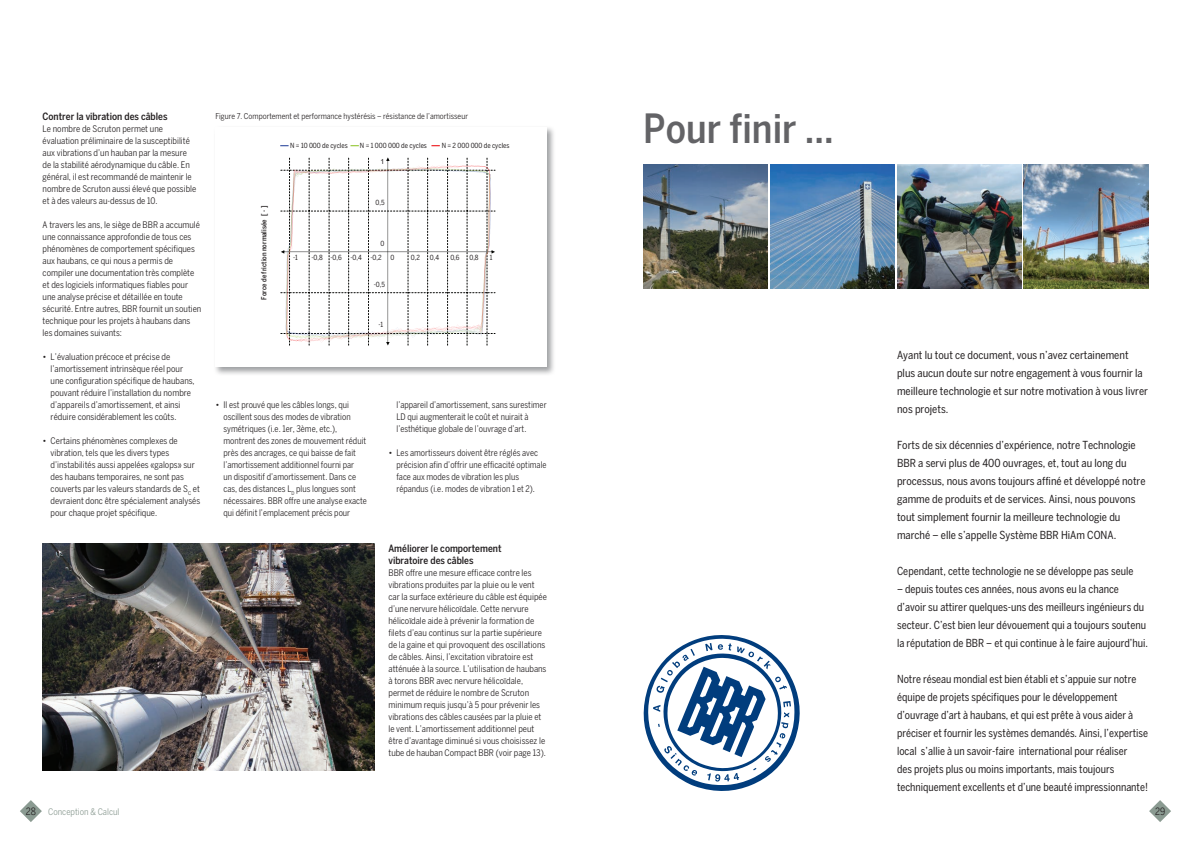
<style>
.page{position:relative;width:1191px;height:842px;background:#fff}
.page>*{position:absolute;margin:0;border:0;box-sizing:border-box;transform-origin:0 0}
.t1{font:500 condensed 40px "Benton Sans";color:#636366}
.t2{font:condensed 11px/18px "Benton Sans";color:#231f20}
.t3{font:condensed 11px/18px "Benton Sans";color:#231f20;scale:.96 1}
.t4{font:500 condensed 10px/12px "Benton Sans";color:#231f20}
.t5{font:condensed 10px "Benton Sans";color:#231f20}
.t6{font:condensed 9px/12px "Benton Sans";color:#231f20}
.t7{font:condensed 9px "Benton Sans";color:#8b9b92}
.t8{font:condensed 8px "Benton Sans";color:#231f20}
.t9{font:condensed 7px "Benton Sans";color:#231f20}
.t10{font:500 condensed 7px "Benton Sans";color:#231f20}
.t11{font:7px "Arial";color:#231f20}
.s1{font-size:10px;color:#231f20}
</style>
<div class="page">
<img style="left:43px;top:544px;width:331px;height:226px">
<img style="left:1024px;top:164px;width:124px;height:124px">
<img style="left:897px;top:164px;width:124px;height:124px">
<img style="left:643px;top:164px;width:124px;height:124px">
<img style="left:770px;top:164px;width:124px;height:124px">
<svg style="left:643px;top:635px;width:156px;height:156px"></svg>
<div style="left:213px;top:126px;width:343px;height:250px;background:#808285;opacity:.75"></div>
<div style="left:215px;top:128px;width:332px;height:239px;background:#fff"></div>
<svg style="left:281px;top:157px;width:214px;height:189px"></svg>
<svg style="left:20px;top:800px;width:22px;height:22px"></svg>
<svg style="left:1149px;top:800px;width:22px;height:22px"></svg>
<p class="t4" style="left:43px;top:110px;width:126px">Contrer la vibration des câbles</p>
<p class="t6" style="left:43px;top:123px;width:155px">Le nombre de Scruton permet une évaluation préliminaire de la susceptibilité aux vibrations d’un hauban par la mesure de la stabilité aérodynamique du câble. En général, il est recommandé de maintenir le nombre de Scruton aussi élevé que possible et à des valeurs au-dessus de 10.</p>
<p class="t6" style="left:43px;top:219px;width:160px">A travers les ans, le siège de BBR a accumulé une connaissance approfondie de tous ces phénomènes de comportement spécifiques aux haubans, ce qui nous a permis de compiler une documentation très complète et des logiciels informatiques fiables pour une analyse précise et détaillée en toute sécurité. Entre autres, BBR fournit un soutien technique pour les projets à haubans dans les domaines suivants:</p>
<p class="t6" style="left:51px;top:351px;width:146px;text-indent:-8px">• L’évaluation précoce et précise de l’amortissement intrinsèque réel pour une configuration spécifique de haubans, pouvant réduire l’installation du nombre d’appareils d’amortissement, et ainsi réduire considérablement les coûts.</p>
<p class="t6" style="left:51px;top:435px;width:151px;text-indent:-8px">• Certains phénomènes complexes de vibration, tels que les divers types d’instabilités aussi appelées «galops» sur des haubans temporaires, ne sont pas couverts par les valeurs standards de S<sub>C</sub> et devraient donc être spécialement analysés pour chaque projet spécifique.</p>
<p class="t8" style="left:215px;top:112px;width:254px">Figure 7. Comportement et performance hystérésis – résistance de l’amortisseur</p>
<p class="t9" style="left:290px;top:141px;width:59px">N = 10 000 de cycles</p>
<p class="t9" style="left:360px;top:141px;width:69px">N = 1 000 000 de cycles</p>
<p class="t9" style="left:442px;top:141px;width:69px">N = 2 000 000 de cycles</p>
<p class="t10" style="left:260px;top:300px;width:96px;rotate:-90deg">Force de friction normalisée [ - ]</p>
<p class="t11" style="left:380px;top:157px;width:5px">1</p>
<p class="t9" style="left:375px;top:198px;width:11px">0,5</p>
<p class="t9" style="left:380px;top:239px;width:5px">0</p>
<p class="t9" style="left:293px;top:253px;width:6px">-1</p>
<p class="t9" style="left:311px;top:253px;width:84px">-0,8 -0,6 -0,4 -0,2 0</p>
<p class="t9" style="left:411px;top:253px;width:11px">0,2</p>
<p class="t9" style="left:430px;top:253px;width:11px">0,4</p>
<p class="t9" style="left:450px;top:253px;width:11px">0,6</p>
<p class="t9" style="left:469px;top:253px;width:11px">0,8</p>
<p class="t9" style="left:490px;top:253px;width:4px">1</p>
<p class="t9" style="left:374px;top:280px;width:13px">-0,5</p>
<p class="t9" style="left:378px;top:321px;width:6px">-1</p>
<p class="t6" style="left:223px;top:399px;width:145px;text-indent:-8px">• Il est prouvé que les câbles longs, qui oscillent sous des modes de vibration symétriques (i.e. 1er, 3ème, etc.), montrent des zones de mouvement réduit près des ancrages, ce qui baisse de fait l’amortissement additionnel fourni par<br>un dispositif d’amortissement. Dans ce cas, des distances L<sub>D</sub> plus longues sont nécessaires. BBR offre une analyse exacte qui définit l’emplacement précis pour</p>
<p class="t6" style="left:396px;top:399px;width:152px">l’appareil d’amortissement, sans surestimer<br>LD qui augmenterait le coût et nuirait à l’esthétique globale de l’ouvrage d’art.</p>
<p class="t6" style="left:396px;top:447px;width:152px;text-indent:-8px">• Les amortisseurs doivent être réglés avec précision afin d’offrir une efficacité optimale face aux modes de vibration les plus répandus (i.e. modes de vibration 1 et 2).</p>
<p class="t4" style="left:388px;top:542px;width:114px">Améliorer le comportement vibratoire des câbles</p>
<p class="t6" style="left:388px;top:567px;width:160px">BBR offre une mesure efficace contre les vibrations produites par la pluie ou le vent car la surface extérieure du câble est équipée d’une nervure hélicoïdale. Cette nervure hélicoïdale aide à prévenir la formation de filets d’eau continus sur la partie supérieure de la gaine et qui provoquent des oscillations de câbles. Ainsi, l’excitation vibratoire est atténuée à la source. L’utilisation de haubans à torons BBR avec nervure hélicoïdale, permet de réduire le nombre de Scruton minimum requis jusqu’à 5 pour prévenir les vibrations des câbles causées par la pluie et le vent. L’amortissement additionnel peut être d’avantage diminué si vous choisissez le tube de hauban Compact BBR (voir page 13).</p>
<h1 class="t1" style="left:643px;top:105px;width:192px">Pour finir …</h1>
<p class="t2" style="left:897px;top:346px;width:252px">Ayant lu tout ce document, vous n’avez certainement plus aucun doute sur notre engagement à vous fournir la meilleure technologie et sur notre motivation à vous livrer nos projets.</p>
<p class="t2" style="left:897px;top:436px;width:250px">Forts de six décennies d’expérience, notre Technologie BBR a servi plus de 400 ouvrages, et, tout au long du processus, nous avons toujours affiné et développé notre gamme de produits et de services. Ainsi, nous pouvons tout simplement fournir la meilleure technologie du marché – elle s’appelle Système BBR HiAm CONA.</p>
<p class="t2" style="left:897px;top:562px;width:238px">Cependant, cette technologie ne se développe pas seule</p>
<p class="t2" style="left:897px;top:580px;width:252px">– depuis toutes ces années, nous avons eu la chance d’avoir su attirer quelques-uns des meilleurs ingénieurs du secteur. C’est bien leur dévouement qui a toujours soutenu la réputation de BBR – et qui continue à le faire aujourd’hui.</p>
<p class="t3" style="left:897px;top:670px;width:263px">Notre réseau mondial est bien établi et s’appuie sur notre équipe de projets spécifiques pour le développement d’ouvrage d’art à haubans, et qui est prête à vous aider à préciser et fournir les systèmes demandés. Ainsi, l’expertise local s’allie à un savoir-faire international pour réaliser<br>des projets plus ou moins importants, mais toujours techniquement excellents et d’une beauté impressionnante!</p>
<p class="t7" style="left:26px;top:806px;width:95px"><span class="s1">28</span> Conception &amp; Calcul</p>
<p class="t5" style="left:1155px;top:805px;width:12px">29</p>
</div>
